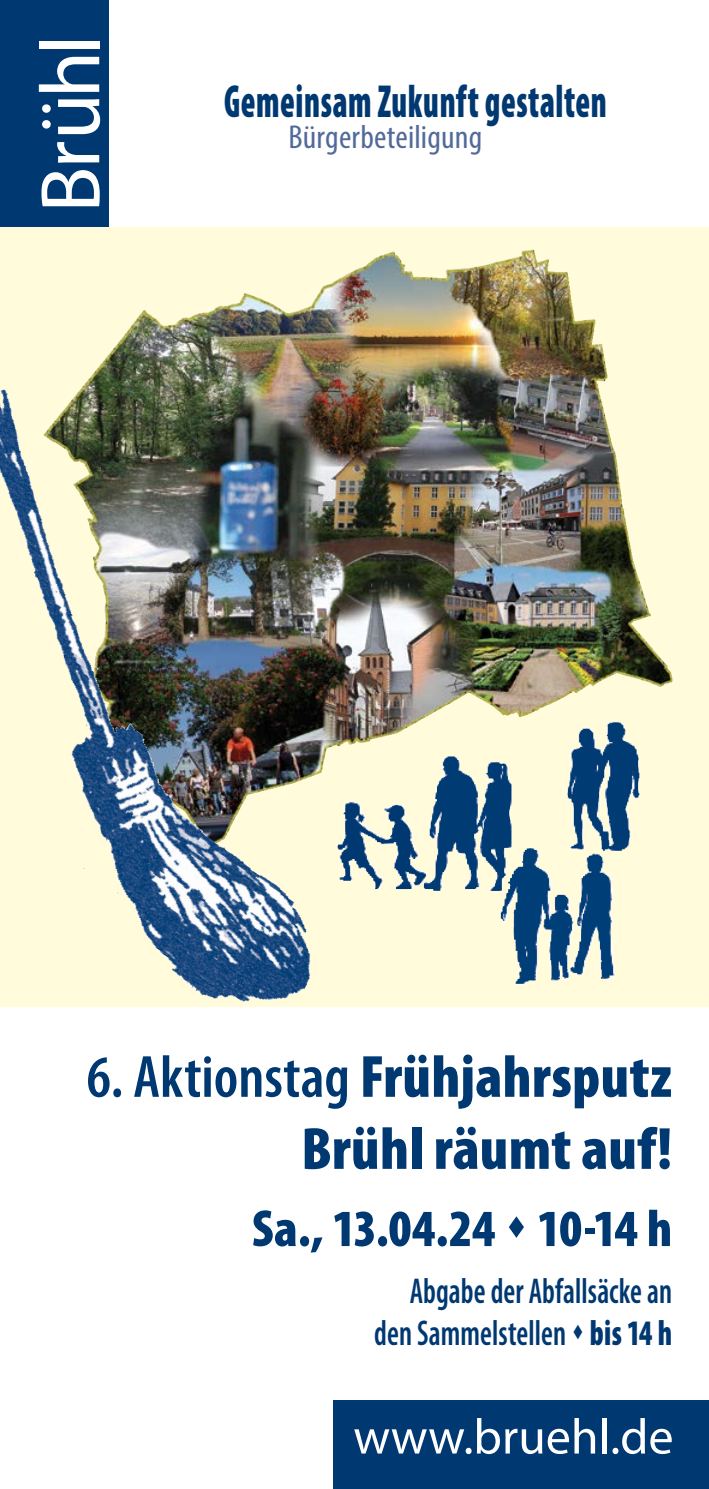
<style>
.page{position:relative;width:709px;height:1489px;background:#fff}
.page>*{position:absolute;margin:0;border:0;box-sizing:border-box;transform-origin:0 0}
.t1{font:85px "Myriad Pro";letter-spacing:-.035em;color:#fff}
.t2{font:900 condensed 60px/72px "Myriad Pro";letter-spacing:.005em;color:#003871;text-align:right}
.t3{font:900 condensed 52.5px "Myriad Pro";letter-spacing:-.015em;color:#003871}
.t4{font:50px "Myriad Pro";color:#fff}
.t5{font:900 condensed 46.5px "Myriad Pro";letter-spacing:.02em;color:#003871;scale:.71 1}
.t6{font:600 condensed 36px/42.5px "Myriad Pro";color:#003871;text-align:right;scale:.83 1}
.t7{font:condensed 33.25px "Myriad Pro";letter-spacing:.005em;color:#526a9a}
.s1{font-weight:600}
.s2{font-weight:900}
</style>
<div class="page">
<img style="left:0;top:227px;width:709px;height:779px">
<img style="left:229px;top:249px;width:301px;height:64px">
<div style="left:0;top:0;width:108px;height:227px;background:#003871"></div>
<div style="left:333px;top:1400px;width:376px;height:88px;background:#003871"></div>
<img style="left:500px;top:848px;width:114px;height:136px">
<img style="left:567px;top:722px;width:73px;height:129px">
<img style="left:338px;top:756px;width:174px;height:134px">
<img style="left:0;top:389px;width:123px;height:499px">
<h1 class="t1" style="left:18px;top:213px;width:179px;rotate:-90deg">Brühl</h1>
<p class="t5" style="left:224px;top:72px;width:541px">Gemeinsam Zukunft gestalten</p>
<p class="t7" style="left:288px;top:117px;width:195px">Bürgerbeteiligung</p>
<h2 class="t2" style="left:86px;top:1039px;width:587px"><span class="s1">6. Aktionstag</span> Frühjahrsputz<br>Brühl räumt auf!</h2>
<h3 class="t3" style="left:252px;top:1194px;width:421px">Sa., 13.04.24 ▲ 10-14 h</h3>
<p class="t6" style="left:374px;top:1268px;width:360px">Abgabe der Abfallsäcke an den Sammelstellen ▲ <span class="s2">bis 14 h</span></p>
<h3 class="t4" style="left:353px;top:1405px;width:322px">www.bruehl.de</h3>
</div>
